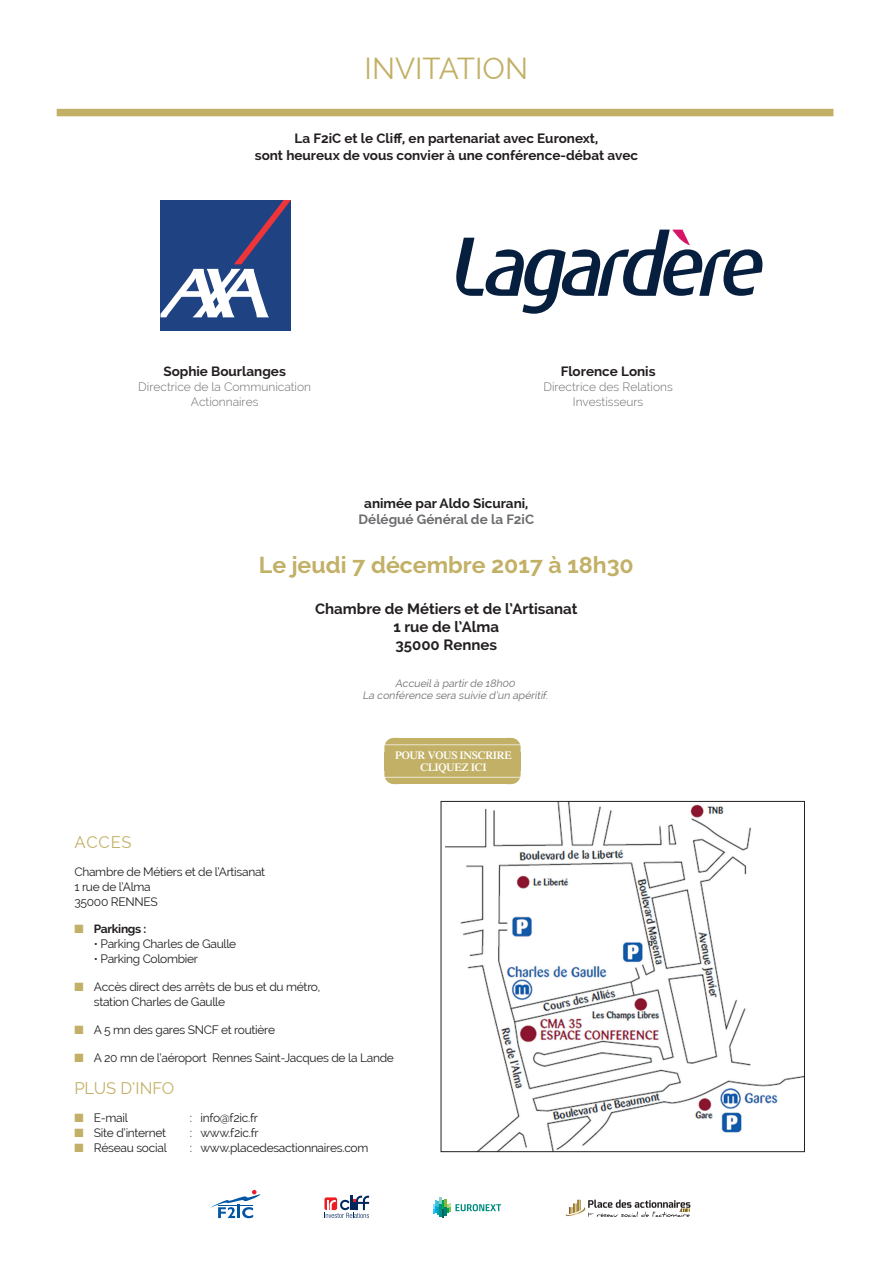
<style>
.page{position:relative;width:893px;height:1263px;background:#fff}
.page>*{position:absolute;margin:0;border:0;box-sizing:border-box;transform-origin:0 0}
.t1{font:29.7px "Raleway";color:#c2b066}
.t2{font:700 23.1px "Raleway";color:#c2b066}
.t3{font:16.5px "Raleway";color:#c2b066}
.t4{font:700 15px/18px "Raleway";color:#231f20;text-align:center}
.t5{font:700 13.5px/16.5px "Raleway";color:#231f20;text-align:center}
.t6{font:700 13.5px "Raleway";color:#6c6d70}
.t7{font:12px/15px "Raleway";letter-spacing:-.025em;color:#231f20}
.t8{font:300 12px/15px "Raleway";color:#6c6d70;text-align:center}
.t9{font:700 12px "Raleway";letter-spacing:-.025em;color:#231f20}
.t10{font:600 11.1px/12px "Times";letter-spacing:-.03em;color:#fff;text-align:center}
.t11{font:italic 10.5px/12.6px "Raleway";color:#6c6d70;text-align:center}
.s1{color:#c2b066}
</style>
<div class="page">
<div style="left:57px;top:109px;width:776px;height:7px;background:#c2b066"></div>
<svg style="left:507px;top:738px;width:14px;height:15px"></svg>
<div style="left:506px;top:753px;width:15px;height:18px;background:#c2b066"></div>
<div style="left:398px;top:753px;width:109px;height:18px;background:#c2b066"></div>
<div style="left:398px;top:738px;width:109px;height:15px;background:#c2b066"></div>
<svg style="left:384px;top:738px;width:15px;height:15px"></svg>
<div style="left:384px;top:753px;width:15px;height:18px;background:#c2b066"></div>
<div style="left:398px;top:771px;width:109px;height:13px;background:#c2b066"></div>
<svg style="left:384px;top:771px;width:15px;height:13px"></svg>
<svg style="left:506px;top:771px;width:15px;height:13px"></svg>
<hr style="left:381px;top:744px;width:145px;height:1px;background:#fff">
<hr style="left:381px;top:777px;width:145px;height:1px;background:#fff">
<svg style="left:324px;top:1196px;width:45px;height:22px"></svg>
<svg style="left:211px;top:1190px;width:50px;height:28px"></svg>
<svg style="left:433px;top:1197px;width:68px;height:21px"></svg>
<svg style="left:565px;top:1199px;width:125px;height:18px"></svg>
<div style="left:161px;top:200px;width:130px;height:130px;background:#1f4282"></div>
<svg style="left:161px;top:200px;width:130px;height:117px"></svg>
<svg style="left:456px;top:230px;width:306px;height:84px"></svg>
<img style="left:445px;top:803px;width:358px;height:347px">
<div style="left:441px;top:801px;width:364px;height:351px;border:1px solid #231f20"></div>
<h1 class="t1" style="left:365px;top:51px;width:165px">INVITATION</h1>
<p class="t5" style="left:255px;top:130px;width:385px">La F2iC et le Cliff, en partenariat avec Euronext,<br>sont heureux de vous convier à une conférence-débat avec</p>
<p class="t5" style="left:163px;top:363px;width:124px">Sophie Bourlanges</p>
<p class="t8" style="left:138px;top:379px;width:174px">Directrice de la Communication<br>Actionnaires</p>
<p class="t5" style="left:561px;top:363px;width:96px">Florence Lonis</p>
<p class="t8" style="left:543px;top:379px;width:131px">Directrice des Relations<br>Investisseurs</p>
<p class="t5" style="left:364px;top:495px;width:166px">animée par Aldo Sicurani,</p>
<p class="t6" style="left:359px;top:512px;width:177px">Délégué Général de la F2iC</p>
<h2 class="t2" style="left:259px;top:552px;width:376px">Le jeudi 7 décembre 2017 à 18h30</h2>
<p class="t4" style="left:315px;top:599px;width:264px">Chambre de Métiers et de l’Artisanat<br>1 rue de l’Alma<br>35000 Rennes</p>
<p class="t11" style="left:362px;top:677px;width:189px">Accueilà partirde 18h00<br>La conférence sera suivie d’un apéritif.</p>
<p class="t10" style="left:395px;top:749px;width:118px">POUR VOUS INSCRIRE<br>CLIQUEZ ICI</p>
<h3 class="t3" style="left:74px;top:832px;width:59px">ACCES</h3>
<p class="t7" style="left:74px;top:864px;width:192px">Chambre de Métiers et de l’Artisanat<br>1 rue de l’Alma<br>35000 RENNES</p>
<p class="t9" style="left:74px;top:922px;width:74px"><span class="s1">■</span> Parkings :</p>
<p class="t7" style="left:94px;top:937px;width:144px">• Parking Charles de Gaulle</p>
<p class="t7" style="left:94px;top:952px;width:106px">• Parking Colombier</p>
<p class="t7" style="left:94px;top:979px;width:228px;text-indent:-20px"><span class="s1">■</span> Accès direct des arrêts de bus et du métro, station Charles de Gaulle</p>
<p class="t7" style="left:74px;top:1022px;width:202px"><span class="s1">■</span> A 5 mn des gares SNCF et routière</p>
<p class="t7" style="left:74px;top:1050px;width:321px"><span class="s1">■</span> A 20 mn de l’aéroport Rennes Saint-Jacques de la Lande</p>
<h3 class="t3" style="left:74px;top:1079px;width:101px">PLUS D’INFO</h3>
<p class="t7" style="left:74px;top:1110px;width:55px"><span class="s1">■</span> E-mail</p>
<p class="t7" style="left:190px;top:1110px;width:70px">: info@f2ic.fr</p>
<p class="t7" style="left:74px;top:1125px;width:93px"><span class="s1">■</span> Site d’internet</p>
<p class="t7" style="left:190px;top:1125px;width:70px">: www.f2ic.fr</p>
<p class="t7" style="left:74px;top:1140px;width:94px"><span class="s1">■</span> Réseau social</p>
<p class="t7" style="left:190px;top:1140px;width:180px">: www.placedesactionnaires.com</p>
</div>
